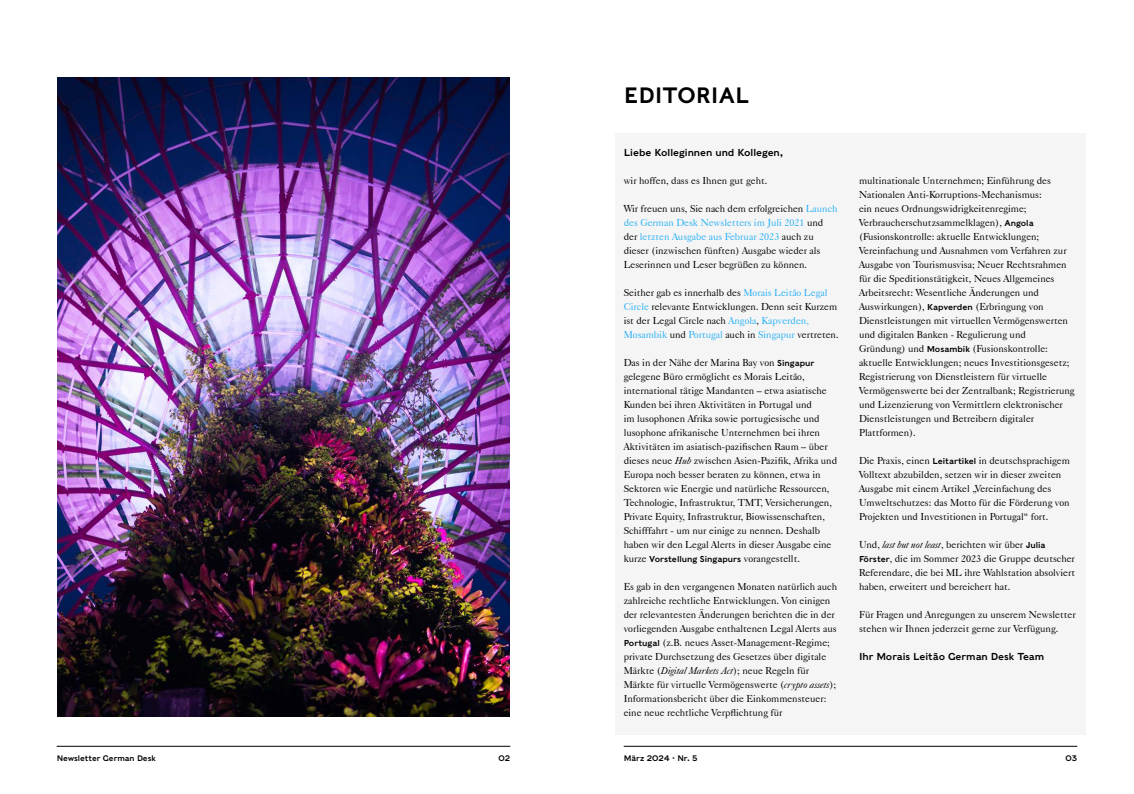
<style>
.page{position:relative;width:1134px;height:794px;background:#fff}
.page>*{position:absolute;margin:0;border:0;box-sizing:border-box;transform-origin:0 0}
.t1{font:22px "Caslons Egyptian";color:#000}
.t2{font:10px/14px "Caslon 540 BT";color:#000}
.t3{font:10px "Caslons Egyptian";color:#000}
.t4{font:8.5px "Caslons Egyptian";color:#000}
.t5{font:8px "Caslons Egyptian";color:#000}
.s1{color:#2ab1f5}
.s2{font-family:"Caslons Egyptian";font-size:8.5px}
.s3{font-style:italic}
.s4{font-family:"Caslon 540 BT";font-size:10px}
</style>
<div class="page">
<hr style="left:57px;top:746px;width:453px;height:1px;background:#000">
<hr style="left:624px;top:746px;width:453px;height:1px;background:#000">
<div style="left:615px;top:133px;width:235px;height:601px;background:#f5f5f5"></div>
<div style="left:850px;top:133px;width:236px;height:601px;background:#f5f5f5"></div>
<img style="left:57px;top:77px;width:453px;height:640px">
<h1 class="t1" style="left:624px;top:81px;width:127px">EDITORIAL</h1>
<p class="t3" style="left:624px;top:146px;width:161px">Liebe Kolleginnen und Kollegen,</p>
<p class="t2" style="left:624px;top:173px;width:145px">wir hoffen, dass es Ihnen gut geht.</p>
<p class="t2" style="left:624px;top:201px;width:215px">Wir freuen uns, Sie nach dem erfolgreichen <span class="s1">Launch des German Desk Newsletters im Juli 2021</span> und der <span class="s1">letzten Ausgabe aus Februar 2023</span> auch zu dieser (inzwischen fünften) Ausgabe wieder als Leserinnen und Leser begrüßen zu können.</p>
<p class="t2" style="left:624px;top:285px;width:216px">Seither gab es innerhalb des <span class="s1">Morais Leitão Legal Circle</span> relevante Entwicklungen. Denn seit Kurzem ist der Legal Circle nach <span class="s1">Angola</span>, <span class="s1">Kapverden, Mosambik</span> und <span class="s1">Portugal</span> auch in <span class="s1">Singapur</span> vertreten.</p>
<p class="t2" style="left:624px;top:355px;width:215px">Das in der Nähe der Marina Bay von <span class="s2">Singapur </span>gelegene Büro ermöglicht es Morais Leitão, international tätige Mandanten – etwa asiatische Kunden bei ihren Aktivitäten in Portugal und<br>im lusophonen Afrika sowie portugiesische und lusophone afrikanische Unternehmen bei ihren Aktivitäten im asiatisch-pazifischen Raum – über dieses neue <span class="s3">Hub</span> zwischen Asien-Pazifik, Afrika und Europa noch besser beraten zu können, etwa in Sektoren wie Energie und natürliche Ressourcen, Technologie, Infrastruktur, TMT, Versicherungen, Private Equity, Infrastruktur, Biowissenschaften, Schifffahrt - um nur einige zu nennen. Deshalb haben wir den Legal Alerts in dieser Ausgabe eine</p>
<p class="t4" style="left:624px;top:553px;width:178px"><span class="s4">kurze</span> Vorstellung Singapurs <span class="s4">vorangestellt.</span></p>
<p class="t2" style="left:624px;top:579px;width:215px">Es gab in den vergangenen Monaten natürlich auch zahlreiche rechtliche Entwicklungen. Von einigen der relevantesten Änderungen berichten die in der vorliegenden Ausgabe enthaltenen Legal Alerts aus <span class="s2">Portugal</span> (z.B. neues Asset-Management-Regime; private Durchsetzung des Gesetzes über digitale Märkte (<span class="s3">Digital Markets Act</span>); neue Regeln für Märkte für virtuelle Vermögenswerte (<span class="s3">crypto assets</span>); Informationsbericht über die Einkommensteuer: eine neue rechtliche Verpflichtung für</p>
<p class="t2" style="left:859px;top:173px;width:217px">multinationale Unternehmen; Einführung des Nationalen Anti-Korruptions-Mechanismus:<br>ein neues Ordnungswidrigkeitenregime; Verbraucherschutzsammelklagen), <span class="s2">Angola </span>(Fusionskontrolle: aktuelle Entwicklungen; Vereinfachung und Ausnahmen vom Verfahren zur Ausgabe von Tourismusvisa; Neuer Rechtsrahmen für die Speditionstätigkeit, Neues Allgemeines Arbeitsrecht: Wesentliche Änderungen und Auswirkungen), <span class="s2">Kapverden</span> (Erbringung von Dienstleistungen mit virtuellen Vermögenswerten und digitalen Banken - Regulierung und Gründung) und <span class="s2">Mosambik</span> (Fusionskontrolle: aktuelle Entwicklungen; neues Investitionsgesetz; Registrierung von Dienstleistern für virtuelle Vermögenswerte bei der Zentralbank; Registrierung und Lizenzierung von Vermittlern elektronischer Dienstleistungen und Betreibern digitaler Plattformen).</p>
<p class="t2" style="left:859px;top:453px;width:212px">Die Praxis, einen <span class="s2">Leitartikel</span> in deutschsprachigem Volltext abzubilden, setzen wir in dieser zweiten Ausgabe mit einem Artikel „Vereinfachung des Umweltschutzes: das Motto für die Förderung von Projekten und Investitionen in Portugal“ fort.</p>
<p class="t2" style="left:859px;top:537px;width:218px">Und, <span class="s3">last but not least</span>, berichten wir über <span class="s2">Julia Förster</span>, die im Sommer 2023 die Gruppe deutscher Referendare, die bei ML ihre Wahlstation absolviert haben, erweitert und bereichert hat.</p>
<p class="t2" style="left:859px;top:607px;width:218px">Für Fragen und Anregungen zu unserem Newsletter stehen wir Ihnen jederzeit gerne zur Verfügung.</p>
<p class="t3" style="left:859px;top:650px;width:187px">Ihr Morais Leitão German Desk Team</p>
<p class="t5" style="left:57px;top:753px;width:101px">Newsletter German Desk</p>
<p class="t5" style="left:498px;top:753px;width:13px">02</p>
<p class="t5" style="left:624px;top:753px;width:76px">März 2024 · Nr. 5</p>
<p class="t5" style="left:1065px;top:753px;width:13px">03</p>
</div>
